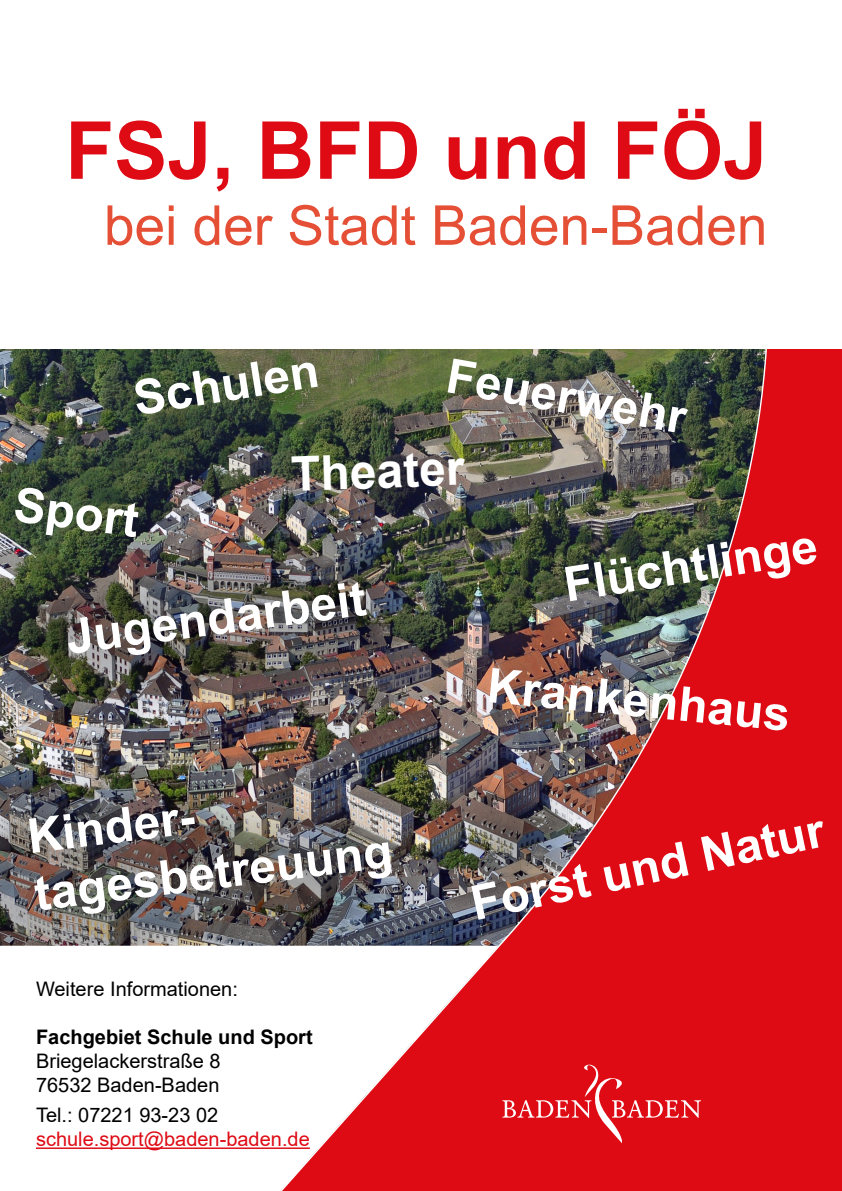
<style>
.page{position:relative;width:842px;height:1191px;background:#de0b15}
.page>*{position:absolute;margin:0;border:0;box-sizing:border-box;transform-origin:0 0}
.t1{font:700 80px "Arial";color:#de0b15}
.t2{font:55px "Arial";color:#e54f36}
.t3{font:700 48px/57.6px "Arial";color:#fff}
.t4{font:20px "Arial";color:#000}
.t5{font:20px "Arial";color:#de0b15}
.t6{font:700 20px "Arial";color:#000}
</style>
<div class="page">
<img style="left:0;top:349px;width:767px;height:794px">
<div style="left:0;top:0;width:842px;height:349px;background:#fff"></div>
<img style="left:0;top:945px;width:499px;height:246px">
<hr style="left:36px;top:1147px;width:274px;height:2px;background:#de0b15">
<h1 class="t1" style="left:65px;top:94px;width:704px">FSJ, BFD und FÖJ</h1>
<h2 class="t2" style="left:104px;top:188px;width:665px">bei der Stadt Baden-Baden</h2>
<p class="t3" style="left:129px;top:371px;width:188px;rotate:-9deg">Schulen</p>
<p class="t3" style="left:452px;top:347px;width:244px;rotate:10deg">Feuerwehr</p>
<p class="t3" style="left:18px;top:475px;width:127px;rotate:8deg">Sport</p>
<p class="t3" style="left:290px;top:445px;width:175px;rotate:-2deg">Theater</p>
<p class="t3" style="left:63px;top:610px;width:303px;rotate:-8deg">Jugendarbeit</p>
<p class="t3" style="left:560px;top:557px;width:258px;rotate:-9deg">Flüchtlinge</p>
<p class="t3" style="left:491px;top:656px;width:306px;rotate:6deg">Krankenhaus</p>
<p class="t3" style="left:24px;top:808px;width:362px;rotate:-7deg">Kinder&shy;tagesbetreuung</p>
<p class="t4" style="left:36px;top:975px;width:203px">Weitere Informationen:</p>
<p class="t6" style="left:36px;top:1023px;width:278px">Fachgebiet Schule und Sport</p>
<p class="t4" style="left:36px;top:1047px;width:186px">Briegelackerstraße 8</p>
<p class="t4" style="left:36px;top:1071px;width:185px">76532 Baden-Baden</p>
<p class="t4" style="left:36px;top:1101px;width:184px">Tel.: 07221 93-23 02</p>
<p class="t5" style="left:36px;top:1125px;width:275px">schule.sport@baden-baden.de</p>
<p class="t3" style="left:466px;top:876px;width:362px;rotate:-12deg">Forst und Natur</p>
</div>
